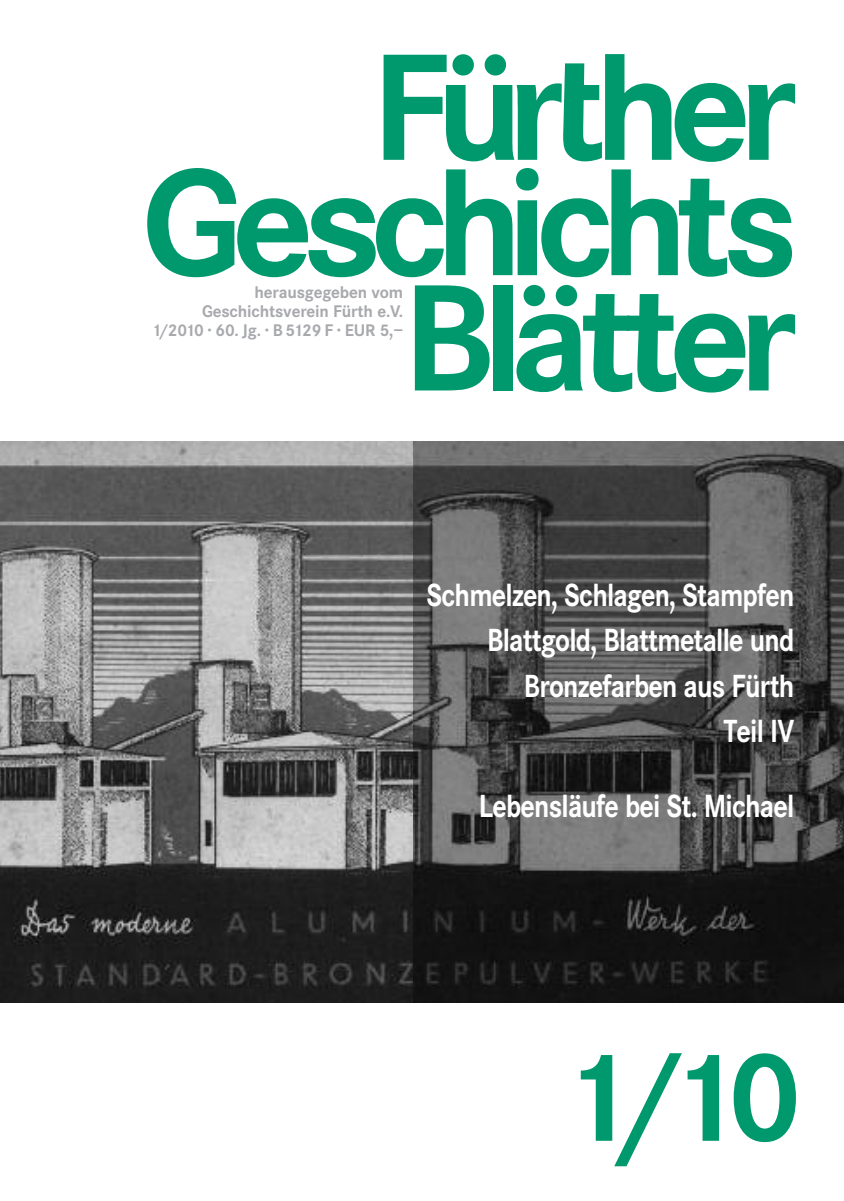
<style>
.page{position:relative;width:844px;height:1201px;background:#fff}
.page>*{position:absolute;margin:0;border:0;box-sizing:border-box;transform-origin:0 0}
.t1{font:700 131.25px "Corporate S";color:#00986d}
.t2{font:700 33.25px/45.5px "Corporate S";letter-spacing:-.03em;color:#fff;text-align:right;scale:.84 1}
.t3{font:700 17.5px/19.2px "Corporate S";letter-spacing:-.01em;color:#a8a9ad;text-align:right}
</style>
<div class="page">
<svg style="left:415px;top:285px;width:74px;height:105px"></svg>
<div style="left:493px;top:285px;width:19px;height:105px;background:#00986d"></div>
<svg style="left:516px;top:285px;width:278px;height:107px"></svg>
<svg style="left:147px;top:168px;width:644px;height:109px"></svg>
<svg style="left:383px;top:54px;width:411px;height:108px"></svg>
<img style="left:0;top:441px;width:843px;height:561px">
<p class="t3" style="left:152px;top:282px;width:253px">herausgegeben vom<br>Geschichtsverein Fürth e.V.<br>1/2010 · 60. Jg. · B 5129 F · EUR 5,–</p>
<p class="t2" style="left:426px;top:571px;width:439px">Schmelzen, Schlagen, Stampfen<br>Blattgold, Blattmetalle und<br>Bronzefarben aus Fürth<br>Teil IV</p>
<p class="t2" style="left:479px;top:783px;width:377px">Lebensläufe bei St. Michael</p>
<h1 class="t1" style="left:559px;top:1018px;width:244px">1/10</h1>
</div>
